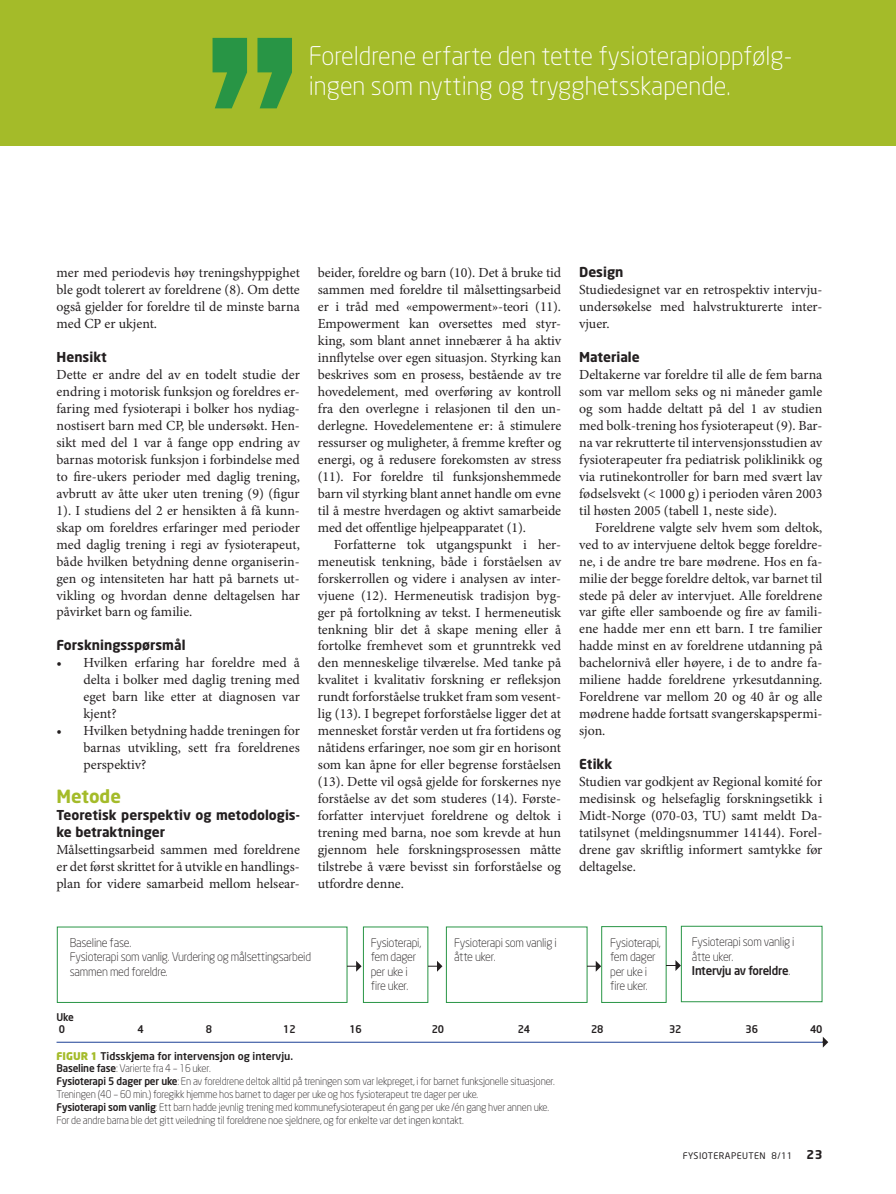
<style>
.page{position:relative;width:896px;height:1194px;background:#fff}
.page>*{position:absolute;margin:0;border:0;box-sizing:border-box;transform-origin:0 0}
.t1{font:300 25.5px/30px "Neo Sans";color:#fff}
.t2{font:700 18px "Neo Sans";color:#a4bb29}
.t3{font:13.8px/17px "Minion Pro";color:#231f20;text-align:justify}
.t4{font:700 13.5px/17px "Neo Sans";color:#231f20}
.t5{font:300 12px/14.4px "Neo Sans";letter-spacing:-.02em;color:#231f20;scale:.95 1}
.t6{font:300 10.5px/12.8px "Neo Sans";letter-spacing:-.02em;color:#231f20;scale:.95 1}
.t7{font:500 10.5px/12.8px "Neo Sans";letter-spacing:-.02em;color:#231f20;scale:.95 1}
.t8{font:9px "Neo Sans";letter-spacing:.05em;color:#231f20}
.s1{font-weight:500}
.s2{font-weight:900;color:#a4bb29}
.s3{font-weight:700;font-size:12px}
</style>
<div class="page">
<div style="left:1px;top:1px;width:894px;height:145px;background:#a4bb29"></div>
<svg style="left:212px;top:38px;width:35px;height:70px"></svg>
<svg style="left:257px;top:38px;width:35px;height:70px"></svg>
<hr style="left:57px;top:1041px;width:765px;height:1px;background:#1b3f94">
<svg style="left:822px;top:1037px;width:6px;height:10px"></svg>
<div style="left:681px;top:925px;width:141px;height:76px;border:1px solid #289545"></div>
<svg style="left:347px;top:926px;width:333px;height:76px"></svg>
<h1 class="t1" style="left:309px;top:43px;width:485px">Foreldrene erfarte den tette fysioterapioppfølg&shy;ingen som nytting og trygghetsskapende.</h1>
<p class="t3" style="left:57px;top:265px;width:245px">mer med periodevis høy treningshyppighet ble godt tolerert av foreldrene (8). Om dette også gjelder for foreldre til de minste barna med CP er ukjent.</p>
<p class="t4" style="left:57px;top:349px;width:52px">Hensikt</p>
<p class="t3" style="left:57px;top:367px;width:245px">Dette er andre del av en todelt studie der endring i motorisk funksjon og foreldres er&shy;faring med fysioterapi i bolker hos nydiag&shy;nostisert barn med CP, ble undersøkt. Hen&shy;sikt med del 1 var å fange opp endring av barnas motorisk funksjon i forbindelse med to fire-ukers perioder med daglig trening, avbrutt av åtte uker uten trening (9) (figur 1). I studiens del 2 er hensikten å få kunn&shy;skap om foreldres erfaringer med perioder med daglig trening i regi av fysioterapeut, både hvilken betydning denne organiserin&shy;gen og intensiteten har hatt på barnets ut&shy;vikling og hvordan denne deltagelsen har påvirket barn og familie.</p>
<p class="t4" style="left:57px;top:638px;width:130px">Forskningsspørsmål</p>
<p class="t3" style="left:84px;top:655px;width:218px;text-indent:-27px">• Hvilken erfaring har foreldre med å delta i bolker med daglig trening med eget barn like etter at diagnosen var kjent?</p>
<p class="t3" style="left:84px;top:723px;width:218px;text-indent:-27px">• Hvilken betydning hadde treningen for barnas utvikling, sett fra foreldrenes perspektiv?</p>
<h2 class="t2" style="left:57px;top:788px;width:66px">Metode</h2>
<p class="t4" style="left:57px;top:807px;width:245px">Teoretisk perspektiv og metodologis&shy;ke betraktninger</p>
<p class="t3" style="left:57px;top:842px;width:245px">Målsettingsarbeid sammen med foreldrene er det først skrittet for å utvikle en handlings&shy;plan for videre samarbeid mellom helsear-</p>
<p class="t3" style="left:318px;top:265px;width:245px">beider, foreldre og barn (10). Det å bruke tid sammen med foreldre til målsettingsarbeid er i tråd med «empowerment»-teori (11).<br>Empowerment kan oversettes med styr&shy;king, som blant annet innebærer å ha aktiv innflytelse over egen situasjon. Styrking kan beskrives som en prosess, bestående av tre hovedelement, med overføring av kontroll fra den overlegne i relasjonen til den un&shy;derlegne. Hovedelementene er: å stimulere ressurser og muligheter, å fremme krefter og energi, og å redusere forekomsten av stress (11). For foreldre til funksjonshemmede barn vil styrking blant annet handle om evne til å mestre hverdagen og aktivt samarbeide med det offentlige hjelpeapparatet (1).</p>
<p class="t3" style="left:318px;top:537px;width:245px;text-indent:16px">Forfatterne tok utgangspunkt i her&shy;meneutisk tenkning, både i forståelsen av forskerrollen og videre i analysen av inter&shy;vjuene (12). Hermeneutisk tradisjon byg&shy;ger på fortolkning av tekst. I hermeneutisk tenkning blir det å skape mening eller å fortolke fremhevet som et grunntrekk ved den menneskelige tilværelse. Med tanke på kvalitet i kvalitativ forskning er refleksjon rundt forforståelse trukket fram som vesent&shy;lig (13). I begrepet forforståelse ligger det at mennesket forstår verden ut fra fortidens og nåtidens erfaringer, noe som gir en horisont som kan åpne for eller begrense forståelsen (13). Dette vil også gjelde for forskernes nye forståelse av det som studeres (14). Første&shy;forfatter intervjuet foreldrene og deltok i trening med barna, noe som krevde at hun gjennom hele forskningsprosessen måtte tilstrebe å være bevisst sin forforståelse og utfordre denne.</p>
<p class="t4" style="left:579px;top:265px;width:46px">Design</p>
<p class="t3" style="left:579px;top:282px;width:245px">Studiedesignet var en retrospektiv intervju&shy;undersøkelse med halvstrukturerte inter&shy;vjuer.</p>
<p class="t4" style="left:579px;top:349px;width:62px">Materiale</p>
<p class="t3" style="left:579px;top:367px;width:245px">Deltakerne var foreldre til alle de fem barna som var mellom seks og ni måneder gamle og som hadde deltatt på del 1 av studien med bolk-trening hos fysioterapeut (9). Bar&shy;na var rekrutterte til intervensjonsstudien av fysioterapeuter fra pediatrisk poliklinikk og via rutinekontroller for barn med svært lav fødselsvekt (&lt; 1000 g) i perioden våren 2003 til høsten 2005 (tabell 1, neste side).</p>
<p class="t3" style="left:579px;top:520px;width:245px;text-indent:16px">Foreldrene valgte selv hvem som deltok, ved to av intervjuene deltok begge foreldre&shy;ne, i de andre tre bare mødrene. Hos en fa&shy;milie der begge foreldre deltok, var barnet til stede på deler av intervjuet. Alle foreldrene var gifte eller samboende og fire av famili&shy;ene hadde mer enn ett barn. I tre familier hadde minst en av foreldrene utdanning på bachelornivå eller høyere, i de to andre fa&shy;miliene hadde foreldrene yrkesutdanning.<br>Foreldrene var mellom 20 og 40 år og alle mødrene hadde fortsatt svangerskapspermi&shy;sjon.</p>
<p class="t4" style="left:579px;top:756px;width:35px">Etikk</p>
<p class="t3" style="left:579px;top:774px;width:245px">Studien var godkjent av Regional komité for medisinsk og helsefaglig forskningsetikk i Midt-Norge (070-03, TU) samt meldt Da&shy;tatilsynet (meldingsnummer 14144). Forel&shy;drene gav skriftlig informert samtykke før deltagelse.</p>
<p class="t5" style="left:691px;top:935px;width:109px">Fysioterapi som vanlig i åtte uker.<br><span class="s1">Intervju av foreldre</span>.</p>
<p class="t5" style="left:70px;top:936px;width:255px">Baseline fase.<br>Fysioterapi som vanlig. Vurdering og målsettingsarbeid sammen med foreldre.</p>
<p class="t7" style="left:57px;top:1011px;width:20px">Uke<br>0</p>
<p class="t5" style="left:371px;top:936px;width:55px">Fysioterapi, fem dager per uke i fire uker.</p>
<p class="t5" style="left:610px;top:936px;width:55px">Fysioterapi, fem dager per uke i fire uker.</p>
<p class="t5" style="left:454px;top:936px;width:109px">Fysioterapi som vanlig i åtte uker.</p>
<p class="t7" style="left:138px;top:1023px;width:8px">4</p>
<p class="t7" style="left:206px;top:1023px;width:8px">8</p>
<p class="t7" style="left:283px;top:1023px;width:15px">12</p>
<p class="t7" style="left:349px;top:1023px;width:15px">16</p>
<p class="t7" style="left:432px;top:1023px;width:15px">20</p>
<p class="t7" style="left:517px;top:1023px;width:15px">24</p>
<p class="t7" style="left:591px;top:1023px;width:15px">28</p>
<p class="t7" style="left:669px;top:1023px;width:15px">32</p>
<p class="t7" style="left:745px;top:1023px;width:15px">36</p>
<p class="t7" style="left:810px;top:1023px;width:15px">40</p>
<p class="t6" style="left:57px;top:1050px;width:526px"><span class="s2">FIGUR 1</span> <span class="s1">Tidsskjema for intervensjon og intervju.<br>Baseline fase</span>: Varierte fra 4 – 16 uker.<br><span class="s1">Fysioterapi 5 dager per uke</span>: En av foreldrene deltok alltid på treningen som var lekpreget, i for barnet funksjonelle situasjoner.<br>Treningen (40 – 60 min.) foregikk hjemme hos barnet to dager per uke og hos fysioterapeut tre dager per uke.<br><span class="s1">Fysioterapi som vanlig</span>: Ett barn hadde jevnlig trening med kommunefysioterapeut én gang per uke /én gang hver annen uke.<br>For de andre barna ble det gitt veiledning til foreldrene noe sjeldnere, og for enkelte var det ingen kontakt.</p>
<p class="t8" style="left:682px;top:1151px;width:141px">FYSIOTERAPEUTEN 8/11 <span class="s3">23</span></p>
</div>
